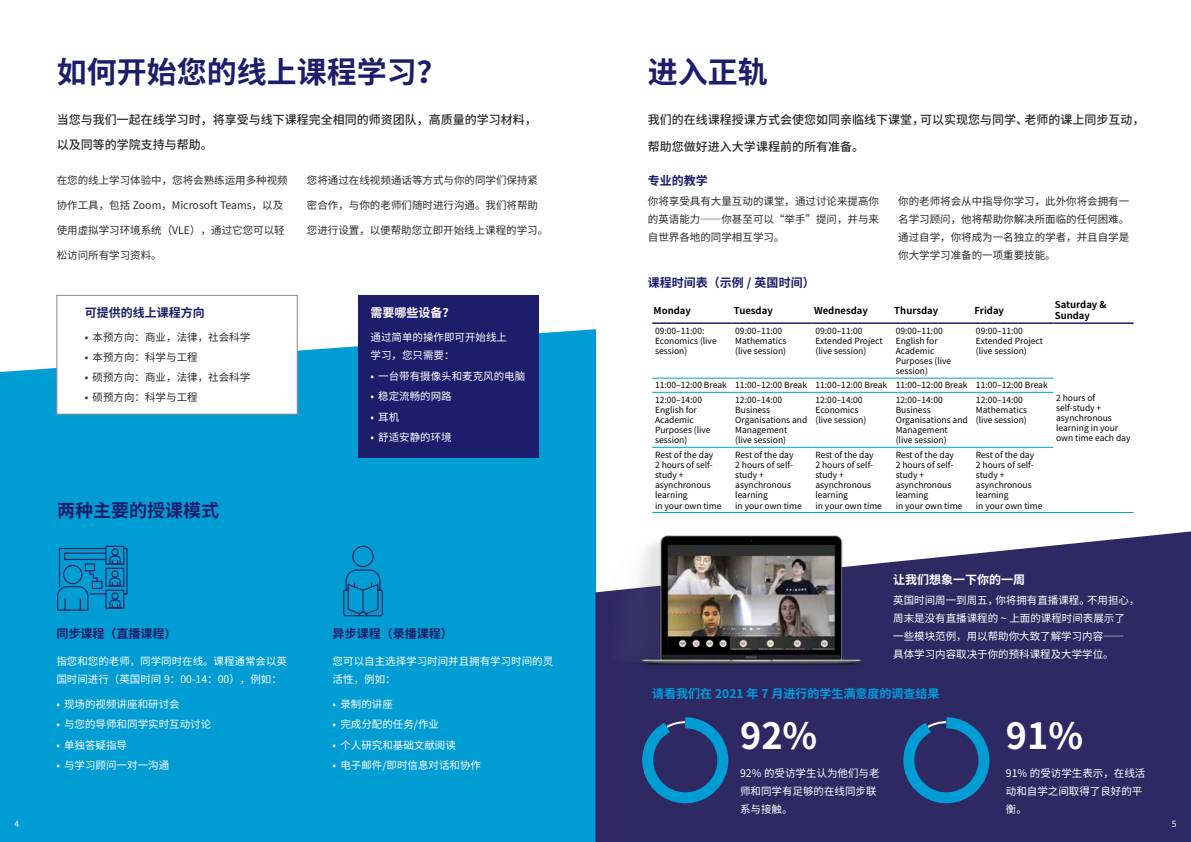
<style>
.page{position:relative;width:1191px;height:842px;background:#fff}
.page>*{position:absolute;margin:0;border:0;box-sizing:border-box;transform-origin:0 0}
.t1{font:700 36px "Noto Sans Hans";color:#fff}
.t2{font:700 30px "Noto Sans Hans";color:#1c1d6b}
.t3{font:700 18px "Noto Sans Hans";color:#1c1d6b}
.t4{font:500 12px/25px "Noto Sans Hans";color:#2d2a29}
.t5{font:700 12px "Noto Sans Hans";color:#1c1d6b}
.t6{font:700 12px "Noto Sans Hans";color:#009ddc}
.t7{font:700 12px "Noto Sans Hans";color:#fff}
.t8{font:10.5px/18px "Noto Sans Hans";color:#fff}
.t9{font:10.5px/18px "Noto Sans Hans";color:#2d2a29;text-align:justify}
.t10{font:700 9.5px/11.4px "Noto Sans Hans";color:#000}
.t11{font:8.5px/10.2px "Noto Sans Hans";color:#000}
.t12{font:8.5px "Noto Sans Hans";color:#fff}
</style>
<div class="page">
<div style="left:0;top:0;width:595px;height:842px;background:#009cd4"></div>
<div style="left:0;top:0;width:596px;height:372px;background:#fff"></div>
<div style="left:56px;top:295px;width:242px;height:120px;background:#fff;border:1px solid #898989"></div>
<div style="left:358px;top:295px;width:180px;height:163px;background:#1c1d6b"></div>
<svg style="left:57px;top:545px;width:71px;height:66px"></svg>
<svg style="left:343px;top:545px;width:40px;height:72px"></svg>
<div style="left:595px;top:531px;width:596px;height:311px;background:#2e2963"></div>
<hr style="left:652px;top:378px;width:80px;height:1px;background:#009ddc">
<hr style="left:732px;top:378px;width:80px;height:1px;background:#009ddc">
<hr style="left:812px;top:378px;width:81px;height:1px;background:#009ddc">
<hr style="left:893px;top:378px;width:80px;height:1px;background:#009ddc">
<hr style="left:973px;top:378px;width:80px;height:1px;background:#009ddc">
<hr style="left:652px;top:392px;width:80px;height:1px;background:#009ddc">
<hr style="left:732px;top:392px;width:80px;height:1px;background:#009ddc">
<hr style="left:812px;top:392px;width:81px;height:1px;background:#009ddc">
<hr style="left:893px;top:392px;width:80px;height:1px;background:#009ddc">
<hr style="left:973px;top:392px;width:80px;height:1px;background:#009ddc">
<hr style="left:652px;top:447px;width:80px;height:1px;background:#009ddc">
<hr style="left:732px;top:447px;width:80px;height:1px;background:#009ddc">
<hr style="left:812px;top:447px;width:81px;height:1px;background:#009ddc">
<hr style="left:893px;top:447px;width:80px;height:1px;background:#009ddc">
<hr style="left:973px;top:447px;width:80px;height:1px;background:#009ddc">
<hr style="left:1053px;top:512px;width:80px;height:1px;background:#009ddc">
<hr style="left:652px;top:512px;width:80px;height:1px;background:#009ddc">
<hr style="left:732px;top:512px;width:80px;height:1px;background:#009ddc">
<hr style="left:812px;top:512px;width:81px;height:1px;background:#009ddc">
<hr style="left:893px;top:512px;width:80px;height:1px;background:#009ddc">
<hr style="left:973px;top:512px;width:80px;height:1px;background:#009ddc">
<hr style="left:652px;top:322px;width:80px;height:2px;background:#1c1d6b">
<hr style="left:732px;top:322px;width:80px;height:2px;background:#1c1d6b">
<hr style="left:812px;top:322px;width:81px;height:2px;background:#1c1d6b">
<hr style="left:893px;top:322px;width:80px;height:2px;background:#1c1d6b">
<hr style="left:973px;top:322px;width:80px;height:2px;background:#1c1d6b">
<hr style="left:1053px;top:322px;width:80px;height:2px;background:#1c1d6b">
<img style="left:612px;top:531px;width:262px;height:165px">
<svg style="left:637px;top:712px;width:97px;height:97px;background:#234780"></svg>
<svg style="left:898px;top:712px;width:97px;height:97px;background:#234780"></svg>
<h2 class="t2" style="left:57px;top:55px;width:391px">如何开始您的线上课程学习？</h2>
<h3 class="t4" style="left:57px;top:107px;width:481px">当您与我们一起在线学习时，将享受与线下课程完全相同的师资团队，高质量的学习材料，以及同等的学院支持与帮助。</h3>
<p class="t9" style="left:57px;top:171px;width:232px">在您的线上学习体验中，您将会熟练运用多种视频</p>
<p class="t9" style="left:57px;top:196px;width:228px">协作工具，包括 Zoom，Microsoft Teams，以及</p>
<p class="t9" style="left:57px;top:221px;width:229px">使用虚拟学习环境系统（VLE），通过它您可以轻</p>
<p class="t9" style="left:57px;top:246px;width:106px">松访问所有学习资料。</p>
<p class="t9" style="left:307px;top:171px;width:232px">您将通过在线视频通话等方式与你的同学们保持紧</p>
<p class="t9" style="left:307px;top:196px;width:232px">密合作，与你的老师们随时进行沟通。我们将帮助</p>
<p class="t9" style="left:307px;top:221px;width:243px">您进行设置， 以便帮助您立即开始线上课程的学习。</p>
<h3 class="t5" style="left:85px;top:305px;width:122px">可提供的线上课程方向</h3>
<p class="t9" style="left:85px;top:328px;width:167px">• 本预方向：商业，法律，社会科学</p>
<p class="t9" style="left:85px;top:348px;width:114px">• 本预方向：科学与工程</p>
<p class="t9" style="left:85px;top:369px;width:167px">• 硕预方向：商业，法律，社会科学</p>
<p class="t9" style="left:85px;top:389px;width:114px">• 硕预方向：科学与工程</p>
<h3 class="t3" style="left:57px;top:500px;width:164px">两种主要的授课模式</h3>
<h3 class="t5" style="left:56px;top:626px;width:121px">同步课程（直播课程）</h3>
<p class="t8" style="left:56px;top:652px;width:232px">指您和您的老师，同学同时在线。课程通常会以英国时间进行（英国时间 9：00-14：00），例如：</p>
<p class="t8" style="left:56px;top:695px;width:125px">• 现场的视频讲座和研讨会</p>
<p class="t8" style="left:56px;top:716px;width:156px">• 与您的导师和同学实时互动讨论</p>
<p class="t8" style="left:56px;top:736px;width:72px">• 单独答疑指导</p>
<p class="t8" style="left:56px;top:756px;width:114px">• 与学习顾问一对一沟通</p>
<h3 class="t7" style="left:370px;top:305px;width:85px">需要哪些设备？</h3>
<p class="t8" style="left:370px;top:328px;width:138px">通过简单的操作即可开始线上学习，您只需要：</p>
<p class="t8" style="left:370px;top:368px;width:156px">• 一台带有摄像头和麦克风的电脑</p>
<p class="t8" style="left:370px;top:388px;width:83px">• 稳定流畅的网路</p>
<p class="t8" style="left:370px;top:408px;width:30px">• 耳机</p>
<p class="t8" style="left:370px;top:428px;width:83px">• 舒适安静的环境</p>
<h3 class="t5" style="left:333px;top:626px;width:121px">异步课程（录播课程）</h3>
<p class="t8" style="left:333px;top:652px;width:222px">您可以自主选择学习时间并且拥有学习时间的灵活性，例如：</p>
<p class="t8" style="left:333px;top:695px;width:62px">• 录制的讲座</p>
<p class="t8" style="left:333px;top:716px;width:108px">• 完成分配的任务/作业</p>
<p class="t8" style="left:333px;top:736px;width:125px">• 个人研究和基础文献阅读</p>
<p class="t8" style="left:333px;top:756px;width:150px">• 电子邮件/即时信息对话和协作</p>
<h2 class="t2" style="left:648px;top:55px;width:121px">进入正轨</h2>
<h3 class="t4" style="left:648px;top:107px;width:498px">我们的在线课程授课方式会使您如同亲临线下课堂，可以实现您与同学、老师的课上同步互动，</h3>
<h3 class="t4" style="left:648px;top:134px;width:217px">帮助您做好进入大学课程前的所有准备。</h3>
<h3 class="t5" style="left:648px;top:174px;width:61px">专业的教学</h3>
<p class="t9" style="left:648px;top:192px;width:232px">你将享受具有大量互动的课堂，通过讨论来提高你的英语能力——你甚至可以“举手”提问，并与来自世界各地的同学相互学习。</p>
<p class="t9" style="left:898px;top:192px;width:232px">你的老师将会从中指导你学习，此外你将会拥有一名学习顾问，他将帮助你解决所面临的任何困难。通过自学，你将成为一名独立的学者，并且自学是你大学学习准备的一项重要技能。</p>
<h3 class="t5" style="left:648px;top:275px;width:168px">课程时间表（示例 / 英国时间）</h3>
<p class="t10" style="left:653px;top:304px;width:39px">Monday</p>
<p class="t10" style="left:734px;top:304px;width:40px">Tuesday</p>
<p class="t10" style="left:814px;top:304px;width:55px">Wednesday</p>
<p class="t10" style="left:894px;top:304px;width:46px">Thursday</p>
<p class="t10" style="left:974px;top:304px;width:31px">Friday</p>
<p class="t10" style="left:1054px;top:299px;width:53px">Saturday &amp;<br>Sunday</p>
<p class="t11" style="left:655px;top:325px;width:63px">09:00–11:00:<br>Economics (live session)</p>
<p class="t11" style="left:735px;top:325px;width:53px">09:00–11:00<br>Mathematics (live session)</p>
<p class="t11" style="left:815px;top:325px;width:69px">09:00–11:00<br>Extended Project (live session)</p>
<p class="t11" style="left:895px;top:325px;width:57px">09:00–11:00<br>English for<br>Academic<br>Purposes (live session)</p>
<p class="t11" style="left:976px;top:325px;width:69px">09:00–11:00<br>Extended Project (live session)</p>
<p class="t11" style="left:1056px;top:393px;width:76px">2 hours of self-study + asynchronous learning in your own time each day</p>
<p class="t11" style="left:655px;top:378px;width:394px;line-height:14.2px">11:00–12:00 Break 11:00–12:00 Break 11:00–12:00 Break 11:00–12:00 Break 11:00–12:00 Break<br>12:00–14:00</p>
<p class="t11" style="left:655px;top:405px;width:57px">English for<br>Academic<br>Purposes (live session)</p>
<p class="t11" style="left:735px;top:395px;width:74px">12:00–14:00<br>Business<br>Organisations and<br>Management<br>(live session)</p>
<p class="t11" style="left:815px;top:395px;width:52px">12:00–14:00<br>Economics (live session)</p>
<p class="t11" style="left:895px;top:395px;width:74px">12:00–14:00<br>Business<br>Organisations and<br>Management<br>(live session)</p>
<p class="t11" style="left:976px;top:395px;width:53px">12:00–14:00<br>Mathematics (live session)</p>
<p class="t11" style="left:655px;top:450px;width:68px">Rest of the day<br>2 hours of self&shy;study + asynchronous learning<br>in your own time</p>
<p class="t11" style="left:735px;top:450px;width:68px">Rest of the day<br>2 hours of self&shy;study + asynchronous learning<br>in your own time</p>
<p class="t11" style="left:815px;top:450px;width:68px">Rest of the day<br>2 hours of self&shy;study + asynchronous learning<br>in your own time</p>
<p class="t11" style="left:895px;top:450px;width:68px">Rest of the day<br>2 hours of self&shy;study + asynchronous learning<br>in your own time</p>
<p class="t11" style="left:976px;top:450px;width:68px">Rest of the day<br>2 hours of self&shy;study + asynchronous learning<br>in your own time</p>
<h3 class="t7" style="left:893px;top:573px;width:133px">让我们想象一下你的一周</h3>
<p class="t8" style="left:893px;top:592px;width:248px">英国时间周一到周五，你将拥有直播课程。不用担心，周末是没有直播课程的 ~ 上面的课程时间表展示了<br>一些模块范例，用以帮助你大致了解学习内容——<br>具体学习内容取决于你的预科课程及大学学位。</p>
<h3 class="t6" style="left:652px;top:687px;width:289px">请看我们在 2021 年 7 月进行的学生满意度的调查结果</h3>
<h1 class="t1" style="left:740px;top:715px;width:79px">92%</h1>
<p class="t8" style="left:740px;top:764px;width:141px">92% 的受访学生认为他们与老师和同学有足够的在线同步联系与接触。</p>
<h1 class="t1" style="left:1006px;top:715px;width:79px">91%</h1>
<p class="t8" style="left:1006px;top:764px;width:141px">91% 的受访学生表示，在线活动和自学之间取得了良好的平衡。</p>
<p class="t12" style="left:14px;top:819px;width:6px">4</p>
<p class="t12" style="left:1171px;top:819px;width:6px">5</p>
</div>
